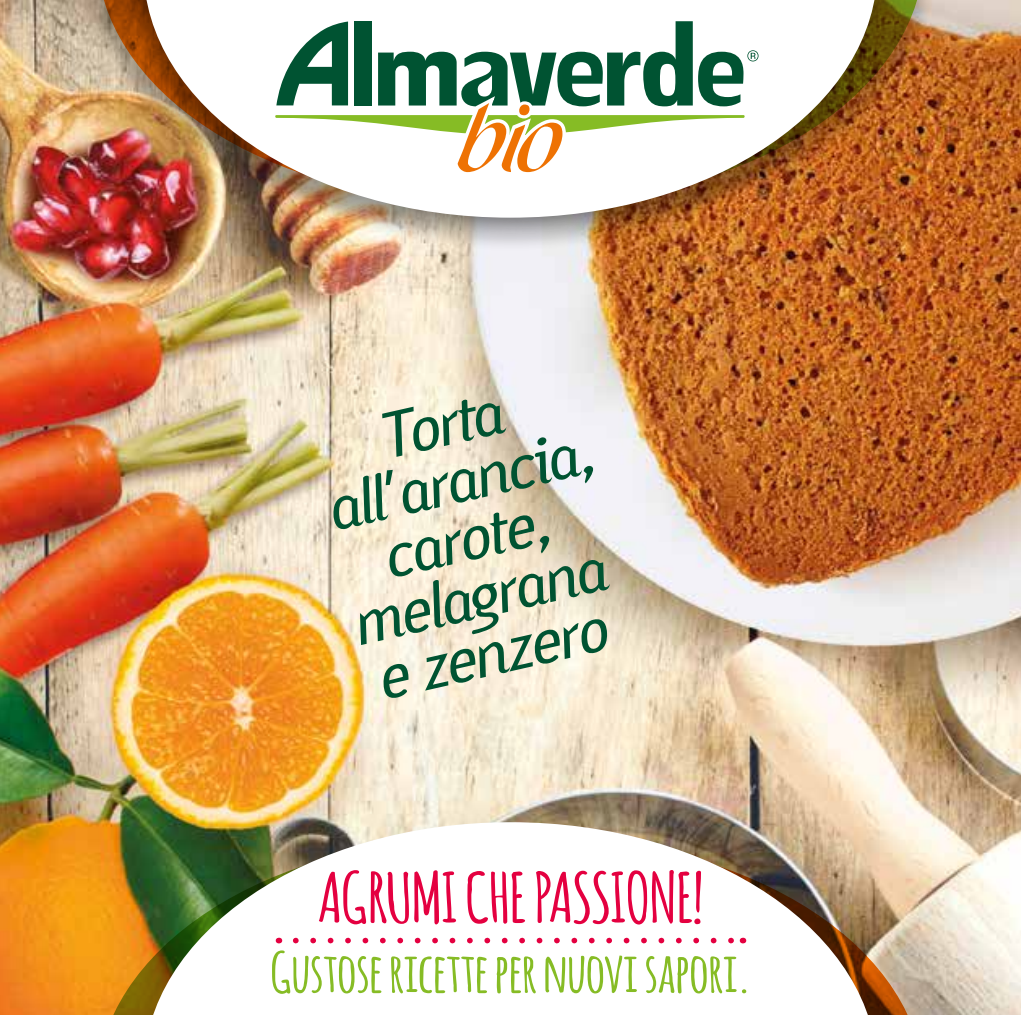
<style>
.page{position:relative;width:1021px;height:1015px;background:#fff}
.page>*{position:absolute;margin:0;border:0;box-sizing:border-box;transform-origin:0 0}
.t1{font:700 67.5px "Amatic";color:#e40040;scale:1.1 1}
.t2{font:italic 500 65.25px/58.5px "Ayumi";color:#005332;text-align:center;scale:1.2 1}
.t3{font:700 54px "Amatic";color:#86bc25;scale:1.1 1}
</style>
<div class="page">
<img style="left:0;top:0;width:1020px;height:1014px">
<div style="left:84px;top:0;width:787px;height:236px;background:#000;opacity:.2"></div>
<img style="left:97px;top:0;width:34px;height:202px">
<div style="left:150px;top:0;width:786px;height:236px;background:#000;opacity:.2"></div>
<img style="left:889px;top:0;width:35px;height:202px">
<svg style="left:889px;top:837px;width:35px;height:177px;background:#d9c1a4"></svg>
<svg style="left:97px;top:837px;width:34px;height:177px;background:#e09016"></svg>
<div style="left:131px;top:0;width:758px;height:252px;background:#000;opacity:.2"></div>
<img style="left:144px;top:0;width:733px;height:217px">
<div style="left:131px;top:831px;width:758px;height:183px;background:#000;opacity:.2"></div>
<img style="left:144px;top:821px;width:733px;height:193px">
<svg style="left:274px;top:21px;width:484px;height:155px"></svg>
<svg style="left:296px;top:937px;width:438px;height:6px"></svg>
<p class="t2" style="left:309px;top:424px;width:229px;rotate:-13deg">Torta all’arancia, carote, melagrana e zenzero</p>
<p class="t1" style="left:318px;top:849px;width:352px">AGRUMI CHE PASSIONE!</p>
<p class="t3" style="left:270px;top:933px;width:438px">Gustose ricette per nuovi sapori.</p>
</div>
